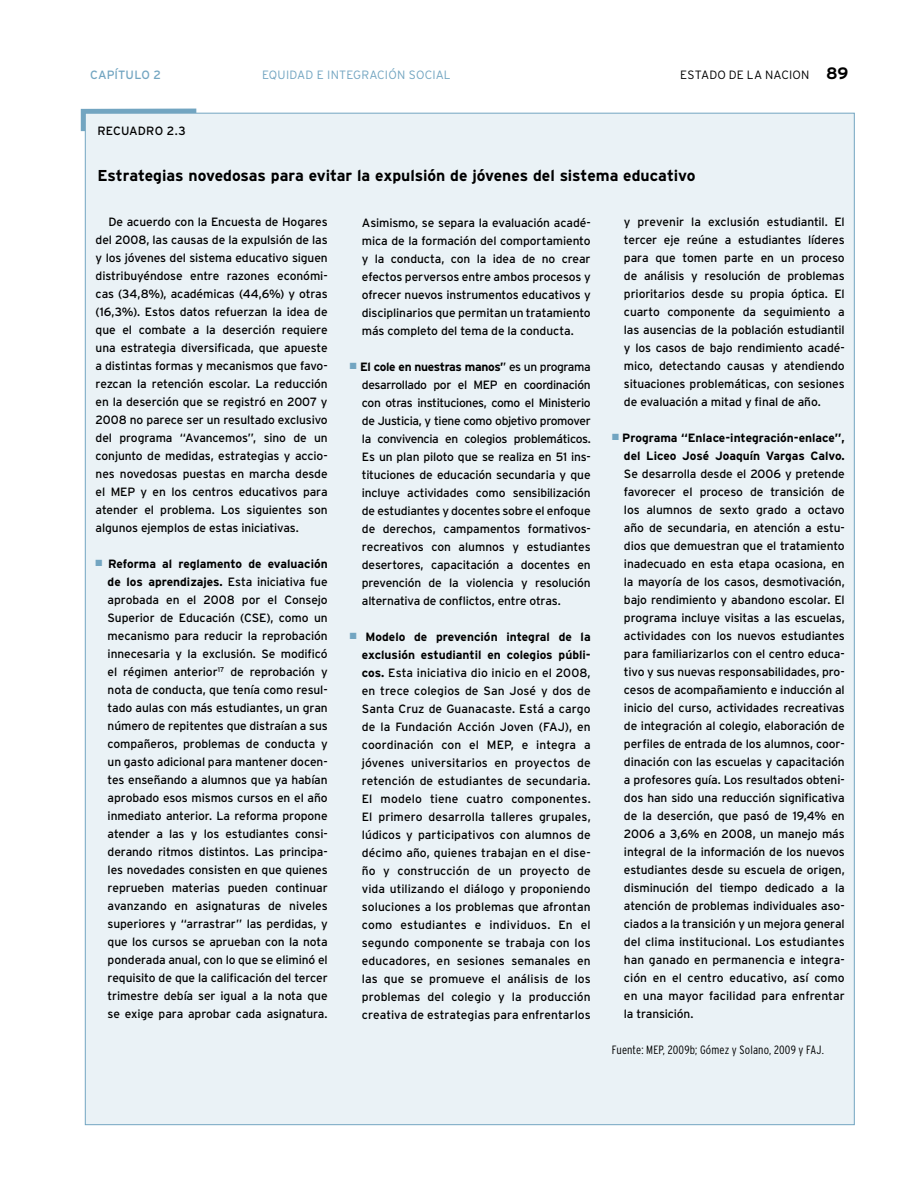
<style>
.page{position:relative;width:918px;height:1188px;background:#fff}
.page>*{position:absolute;margin:0;border:0;box-sizing:border-box;transform-origin:0 0}
.t1{font:700 15.75px "Interstate";letter-spacing:-.005em;color:#000}
.t2{font:12px/18px "Interstate";letter-spacing:-.01em;color:#000;text-align:justify}
.t3{font:700 12px/18px "Interstate";color:#000;text-align:right}
.t4{font:300 condensed 12px "Interstate";letter-spacing:.01em;color:#000}
.t5{font:300 12px "Interstate";letter-spacing:.01em;color:#72a5c1}
.t6{font:300 12px "Interstate";letter-spacing:.015em;color:#000}
.t7{font:12px "Interstate";letter-spacing:.01em;color:#000}
.t8{font:12px "Interstate";letter-spacing:.01em;color:#72a5c1}
.s1{font-weight:700;font-size:16.5px}
.s2{color:#72a5c1}
.s3{font-weight:700}
</style>
<div class="page">
<div style="left:85px;top:113px;width:770px;height:1012px;background:#eaf2f6;border:1px solid #72a5c1"></div>
<svg style="left:80px;top:108px;width:121px;height:28px"></svg>
<p class="t8" style="left:90px;top:68px;width:72px">CAPÍTULO 2</p>
<p class="t5" style="left:262px;top:68px;width:190px">EQUIDAD E INTEGRACIÓN SOCIAL</p>
<p class="t6" style="left:680px;top:68px;width:170px">ESTADO DE LA NACION <span class="s1">89</span></p>
<p class="t7" style="left:97px;top:125px;width:90px">RECUADRO 2.3</p>
<h1 class="t1" style="left:97px;top:167px;width:600px">Estrategias novedosas para evitar la expulsión de jóvenes del sistema educativo</h1>
<p class="t2" style="left:96px;top:213px;width:234px;text-indent:13px">De acuerdo con la Encuesta de Hogares del 2008, las causas de la expulsión de las y los jóvenes del sistema educativo siguen distribuyéndose entre razones económi&shy;cas (34,8%), académicas (44,6%) y otras (16,3%). Estos datos refuerzan la idea de que el combate a la deserción requiere una estrategia diversificada, que apueste a distintas formas y mecanismos que favo&shy;rezcan la retención escolar. La reducción en la deserción que se registró en 2007 y 2008 no parece ser un resultado exclusivo del programa ‘‘Avancemos’’, sino de un conjunto de medidas, estrategias y accio&shy;nes novedosas puestas en marcha desde el MEP y en los centros educativos para atender el problema. Los siguientes son algunos ejemplos de estas iniciativas.</p>
<p class="t2" style="left:108px;top:555px;width:222px;text-indent:-12px"><span class="s2">■</span> <span class="s3">Reforma al reglamento de evaluación de los aprendizajes.</span> Esta iniciativa fue aprobada en el 2008 por el Consejo Superior de Educación (CSE), como un mecanismo para reducir la reprobación innecesaria y la exclusión. Se modificó el régimen anterior<sup>17</sup> de reprobación y nota de conducta, que tenía como resul&shy;tado aulas con más estudiantes, un gran número de repitentes que distraían a sus compañeros, problemas de conducta y un gasto adicional para mantener docen&shy;tes enseñando a alumnos que ya habían aprobado esos mismos cursos en el año inmediato anterior. La reforma propone atender a las y los estudiantes consi&shy;derando ritmos distintos. Las principa&shy;les novedades consisten en que quienes reprueben materias pueden continuar avanzando en asignaturas de niveles superiores y ‘‘arrastrar’’ las perdidas, y que los cursos se aprueban con la nota ponderada anual, con lo que se eliminó el requisito de que la calificación del tercer trimestre debía ser igual a la nota que se exige para aprobar cada asignatura.</p>
<p class="t2" style="left:624px;top:212px;width:222px">y prevenir la exclusión estudiantil. El tercer eje reúne a estudiantes líderes para que tomen parte en un proceso de análisis y resolución de problemas prioritarios desde su propia óptica. El cuarto componente da seguimiento a las ausencias de la población estudiantil y los casos de bajo rendimiento acadé&shy;mico, detectando causas y atendiendo situaciones problemáticas, con sesiones de evaluación a mitad y final de año.</p>
<p class="t3" style="left:612px;top:428px;width:234px"><span class="s2">■</span> Programa ‘‘Enlace-integración-enlace’’, del Liceo José Joaquín Vargas Calvo.</p>
<p class="t2" style="left:624px;top:464px;width:222px">Se desarrolla desde el 2006 y pretende favorecer el proceso de transición de los alumnos de sexto grado a octavo año de secundaria, en atención a estu&shy;dios que demuestran que el tratamiento inadecuado en esta etapa ocasiona, en la mayoría de los casos, desmotivación, bajo rendimiento y abandono escolar. El programa incluye visitas a las escuelas, actividades con los nuevos estudiantes para familiarizarlos con el centro educa&shy;tivo y sus nuevas responsabilidades, pro&shy;cesos de acompañamiento e inducción al inicio del curso, actividades recreativas de integración al colegio, elaboración de perfiles de entrada de los alumnos, coor&shy;dinación con las escuelas y capacitación a profesores guía. Los resultados obteni&shy;dos han sido una reducción significativa de la deserción, que pasó de 19,4% en 2006 a 3,6% en 2008, un manejo más integral de la información de los nuevos estudiantes desde su escuela de origen, disminución del tiempo dedicado a la atención de problemas individuales aso&shy;ciados a la transición y un mejora general del clima institucional. Los estudiantes han ganado en permanencia e integra&shy;ción en el centro educativo, así como en una mayor facilidad para enfrentar la transición.</p>
<p class="t4" style="left:612px;top:1043px;width:213px">Fuente: MEP, 2009b; Gómez y Solano, 2009 y FAJ.</p>
<p class="t2" style="left:362px;top:213px;width:230px">Asimismo, se separa la evaluación acadé&shy;mica de la formación del comportamiento y la conducta, con la idea de no crear efectos perversos entre ambos procesos y ofrecer nuevos instrumentos educativos y disciplinarios que permitan un tratamiento más completo del tema de la conducta.</p>
<p class="t2" style="left:362px;top:357px;width:230px;text-indent:-12px"><span class="s2">■</span> <span class="s3">El cole en nuestras manos’</span>’ es un programa desarrollado por el MEP en coordinación con otras instituciones, como el Ministerio de Justicia, y tiene como objetivo promover la convivencia en colegios problemáticos.<br>Es un plan piloto que se realiza en 51 ins&shy;tituciones de educación secundaria y que incluye actividades como sensibilización de estudiantes y docentes sobre el enfoque de derechos, campamentos formativos&shy;recreativos con alumnos y estudiantes desertores, capacitación a docentes en prevención de la violencia y resolución alternativa de conflictos, entre otras.</p>
<p class="t2" style="left:362px;top:627px;width:230px;text-indent:-12px"><span class="s2">■</span> <span class="s3">Modelo de prevención integral de la exclusión estudiantil en colegios públi&shy;cos.</span> Esta iniciativa dio inicio en el 2008, en trece colegios de San José y dos de Santa Cruz de Guanacaste. Está a cargo de la Fundación Acción Joven (FAJ), en coordinación con el MEP, e integra a jóvenes universitarios en proyectos de retención de estudiantes de secundaria.<br>El modelo tiene cuatro componentes.<br>El primero desarrolla talleres grupales, lúdicos y participativos con alumnos de décimo año, quienes trabajan en el dise&shy;ño y construcción de un proyecto de vida utilizando el diálogo y proponiendo soluciones a los problemas que afrontan como estudiantes e individuos. En el segundo componente se trabaja con los educadores, en sesiones semanales en las que se promueve el análisis de los problemas del colegio y la producción creativa de estrategias para enfrentarlos</p>
</div>
